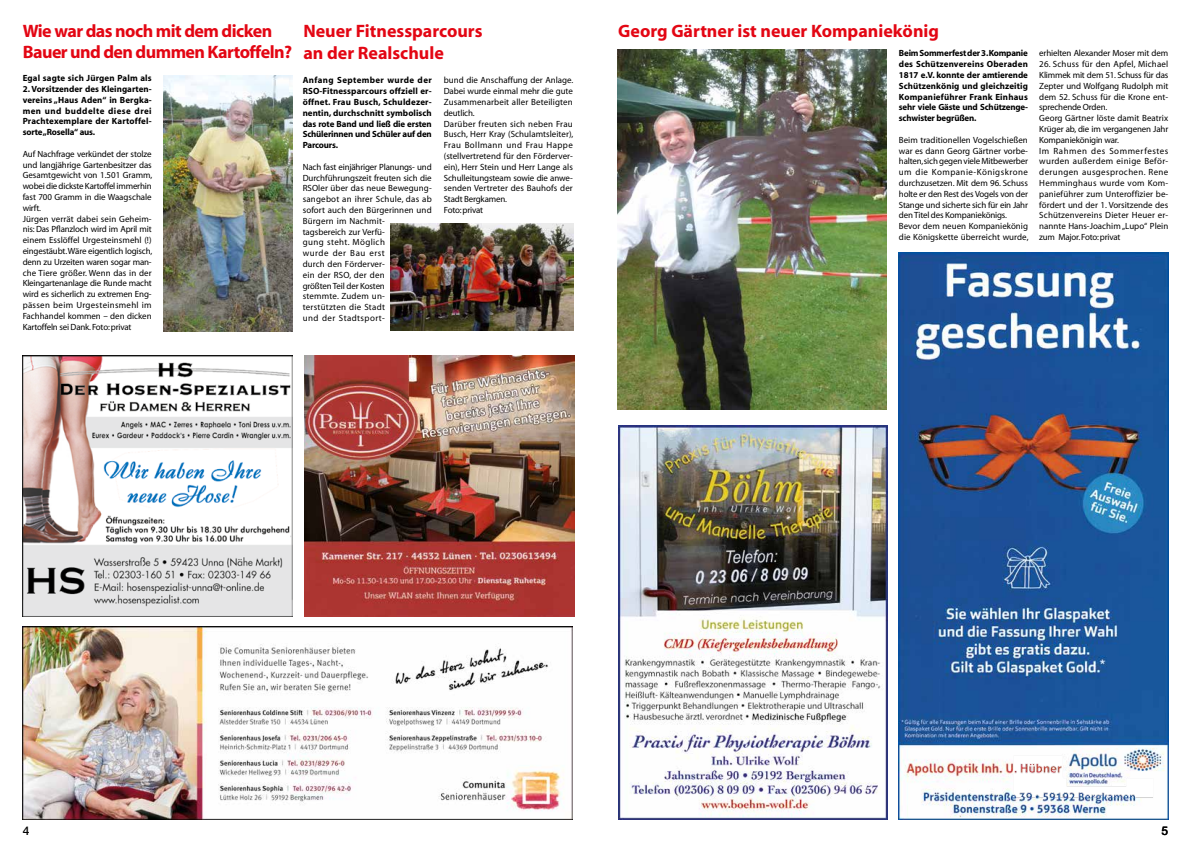
<style>
.page{position:relative;width:1191px;height:842px;background:#fff}
.page>*{position:absolute;margin:0;border:0;box-sizing:border-box;transform-origin:0 0}
.t1{font:700 18px/21.6px "Myriad";color:#e30613}
.t2{font:700 18px/21.6px "Myriad";letter-spacing:-.03em;color:#e30613}
.t3{font:500 12px "Helvetica Neue";color:#000}
.t4{font:9px/10.8px "Myriad";color:#000}
.t5{font:700 9px/10.8px "Myriad";letter-spacing:-.015em;color:#000;text-align:justify}
.t6{font:700 9px "Myriad";letter-spacing:.015em;color:#000}
</style>
<div class="page">
<img style="left:618px;top:50px;width:268px;height:360px">
<img style="left:899px;top:252px;width:269px;height:567px">
<img style="left:23px;top:627px;width:550px;height:192px">
<img style="left:618px;top:425px;width:269px;height:394px">
<img style="left:305px;top:356px;width:269px;height:261px">
<img style="left:390px;top:223px;width:183px;height:107px">
<img style="left:163px;top:75px;width:129px;height:257px">
<img style="left:23px;top:356px;width:269px;height:261px">
<h1 class="t2" style="left:23px;top:21px;width:271px">Wie war das noch mit dem dicken<br>Bauer und den dummen Kartoffeln?</h1>
<p class="t6" style="left:23px;top:74px;width:130px">Egal sagte sich Jürgen Palm als</p>
<p class="t5" style="left:23px;top:84px;width:130px">2. Vorsitzender des Kleingarten&shy;vereins „Haus Aden“ in Bergka&shy;men und buddelte diese drei Prachtexemplare der Kartoffel&shy;sorte „Rosella“ aus.</p>
<p class="t4" style="left:23px;top:149px;width:131px">Auf Nachfrage verkündet der stolze und langjährige Gartenbesitzer das<br>Gesamtgewicht von 1.501 Gramm, wobei die dickste Kartoffel immerhin fast 700 Gramm in die Waagschale wirft.<br>Jürgen verrät dabei sein Geheim&shy;nis: Das Pflanzloch wird im April mit einem Esslöffel Urgesteinsmehl (!) eingestäubt. Wäre eigentlich logisch, denn zu Urzeiten waren sogar man&shy;che Tiere größer. Wenn das in der<br>Kleingartenanlage die Runde macht wird es sicherlich zu extremen Eng&shy;pässen beim Urgesteinsmehl im<br>Fachhandel kommen – den dicken<br>Kartoffeln sei Dank. Foto: privat</p>
<h1 class="t1" style="left:303px;top:21px;width:181px">Neuer Fitnessparcours an der Realschule</h1>
<p class="t4" style="left:444px;top:75px;width:131px">bund die Anschaffung der Anlage.<br>Dabei wurde einmal mehr die gute<br>Zusammenarbeit aller Beteiligten deutlich.<br>Darüber freuten sich neben Frau<br>Busch, Herr Kray (Schulamtsleiter),<br>Frau Bollmann und Frau Happe (stellvertretend für den Förderver&shy;ein), Herr Stein und Herr Lange als<br>Schulleitungsteam sowie die anwe&shy;senden Vertreter des Bauhofs der<br>Stadt Bergkamen.<br>Foto: privat</p>
<p class="t5" style="left:303px;top:75px;width:131px">Anfang September wurde der RSO-Fitnessparcours offziell er&shy;öffnet. Frau Busch, Schuldezer&shy;nentin, durchschnitt symbolisch das rote Band und ließ die ersten Schülerinnen und Schüler auf den Parcours.</p>
<p class="t4" style="left:303px;top:162px;width:131px">Nach fast einjähriger Planungs- und<br>Durchführungszeit freuten sich die<br>RSOler über das neue Bewegung&shy;sangebot an ihrer Schule, das ab sofort auch den Bürgerinnen und<br>Bürgern im Nachmit-<br>tagsbereich zur Verfü-<br>gung steht. Möglich<br>wurde der Bau erst<br>durch den Förderver-<br>ein der RSO, der den<br>größten Teil der Kosten<br>stemmte. Zudem un-<br>terstützten die Stadt<br>und der Stadtsport-</p>
<h1 class="t1" style="left:618px;top:21px;width:322px">Georg Gärtner ist neuer Kompaniekönig</h1>
<p class="t5" style="left:899px;top:48px;width:131px">Beim Sommerfest der 3. Kompanie des Schützenvereins Oberaden 1817 e.V. konnte der amtierende Schützenkönig und gleichzeitig Kompanieführer Frank Einhaus sehr viele Gäste und Schützenge&shy;schwister begrüßen.</p>
<p class="t4" style="left:899px;top:135px;width:131px">Beim traditionellen Vogelschießen war es dann Georg Gärtner vorbe&shy;halten, sich gegen viele Mitbewerber um die Kompanie-Königskrone durchzusetzen. Mit dem 96. Schuss holte er den Rest des Vogels von der Stange und sicherte sich für ein Jahr den Titel des Kompaniekönigs.<br>Bevor dem neuen Kompaniekönig die Königskette überreicht wurde,</p>
<p class="t4" style="left:1039px;top:48px;width:130px">erhielten Alexander Moser mit dem</p>
<p class="t4" style="left:1039px;top:59px;width:131px">26. Schuss für den Apfel, Michael<br>Klimmek mit dem 51. Schuss für das<br>Zepter und Wolfgang Rudolph mit dem 52. Schuss für die Krone ent&shy;sprechende Orden.<br>Georg Gärtner löste damit Beatrix<br>Krüger ab, die im vergangenen Jahr<br>Kompaniekönigin war.<br>Im Rahmen des Sommerfestes wurden außerdem einige Beför&shy;derungen ausgesprochen. Rene<br>Hemminghaus wurde vom Kom&shy;panieführer zum Unteroffizier be&shy;fördert und der 1. Vorsitzende des<br>Schützenvereins Dieter Heuer er&shy;nannte Hans-Joachim „Lupo“ Plein zum Major. Foto: privat</p>
<h2 class="t3" style="left:23px;top:824px;width:8px">4</h2>
<h2 class="t3" style="left:1161px;top:824px;width:8px">5</h2>
</div>
